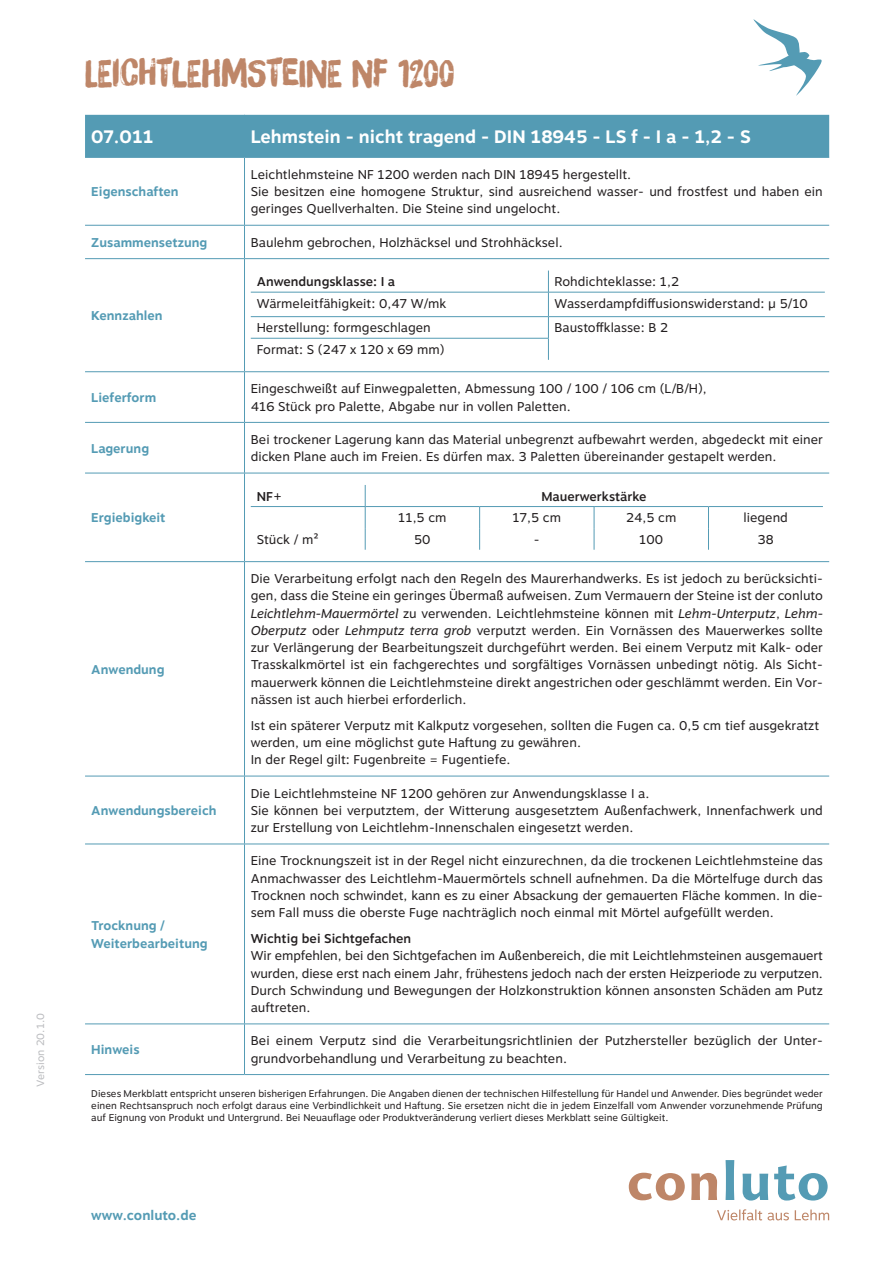
<style>
.page{position:relative;width:893px;height:1263px;background:#fff}
.page>*{position:absolute;margin:0;border:0;box-sizing:border-box;transform-origin:0 0}
.t1{font:37.5px "Brush Up";color:#be8668}
.t2{font:700 18px "Motiva Sans";color:#fff}
.t3{font:700 13.5px "Motiva Sans";color:#549bb4}
.t4{font:12.75px/17.2px "Motiva Sans";color:#231f20}
.t5{font:700 12.75px/18px "Motiva Sans";color:#549bb4}
.t6{font:500 12.75px "Motiva Sans";color:#231f20}
.t7{font:10.5px "Motiva Sans";color:#bcbdc0}
.t8{font:9.75px/11.7px "Motiva Sans";color:#231f20;text-align:justify}
.s1{font-style:italic}
</style>
<div class="page">
<svg style="left:717px;top:1209px;width:112px;height:11px"></svg>
<svg style="left:726px;top:1160px;width:8px;height:40px"></svg>
<svg style="left:742px;top:1174px;width:26px;height:26px"></svg>
<svg style="left:774px;top:1165px;width:54px;height:35px"></svg>
<svg style="left:629px;top:1173px;width:56px;height:27px"></svg>
<svg style="left:691px;top:1173px;width:26px;height:27px"></svg>
<svg style="left:753px;top:19px;width:69px;height:77px"></svg>
<div style="left:85px;top:115px;width:744px;height:42px;background:#549bb4"></div>
<hr style="left:244px;top:115px;width:1px;height:42px;background:#549bb4">
<hr style="left:85px;top:157px;width:159px;height:1px;background:#549bb4">
<hr style="left:244px;top:157px;width:585px;height:1px;background:#549bb4">
<hr style="left:244px;top:158px;width:1px;height:67px;background:#549bb4">
<hr style="left:85px;top:225px;width:159px;height:1px;background:#549bb4">
<hr style="left:244px;top:225px;width:585px;height:1px;background:#549bb4">
<hr style="left:244px;top:226px;width:1px;height:32px;background:#549bb4">
<hr style="left:85px;top:258px;width:159px;height:1px;background:#549bb4">
<hr style="left:244px;top:258px;width:585px;height:1px;background:#549bb4">
<hr style="left:244px;top:259px;width:1px;height:112px;background:#549bb4">
<hr style="left:85px;top:371px;width:159px;height:1px;background:#549bb4">
<hr style="left:244px;top:371px;width:585px;height:1px;background:#549bb4">
<hr style="left:244px;top:372px;width:1px;height:50px;background:#549bb4">
<hr style="left:85px;top:422px;width:159px;height:1px;background:#549bb4">
<hr style="left:244px;top:422px;width:585px;height:1px;background:#549bb4">
<hr style="left:244px;top:423px;width:1px;height:50px;background:#549bb4">
<hr style="left:85px;top:473px;width:159px;height:1px;background:#549bb4">
<hr style="left:244px;top:473px;width:585px;height:1px;background:#549bb4">
<hr style="left:244px;top:473px;width:1px;height:88px;background:#549bb4">
<hr style="left:85px;top:561px;width:159px;height:1px;background:#549bb4">
<hr style="left:244px;top:561px;width:585px;height:1px;background:#549bb4">
<hr style="left:244px;top:562px;width:1px;height:214px;background:#549bb4">
<hr style="left:85px;top:776px;width:159px;height:1px;background:#549bb4">
<hr style="left:244px;top:776px;width:585px;height:1px;background:#549bb4">
<hr style="left:244px;top:776px;width:1px;height:67px;background:#549bb4">
<hr style="left:85px;top:843px;width:159px;height:1px;background:#549bb4">
<hr style="left:244px;top:843px;width:585px;height:1px;background:#549bb4">
<hr style="left:244px;top:844px;width:1px;height:179px;background:#549bb4">
<hr style="left:85px;top:1023px;width:159px;height:1px;background:#549bb4">
<hr style="left:244px;top:1023px;width:585px;height:1px;background:#549bb4">
<hr style="left:244px;top:1024px;width:1px;height:50px;background:#549bb4">
<hr style="left:85px;top:1074px;width:159px;height:1px;background:#549bb4">
<hr style="left:244px;top:1074px;width:585px;height:1px;background:#549bb4">
<hr style="left:251px;top:292px;width:297px;height:1px;background:#549bb4">
<hr style="left:548px;top:292px;width:277px;height:1px;background:#549bb4">
<hr style="left:251px;top:316px;width:297px;height:1px;background:#549bb4">
<hr style="left:548px;top:316px;width:277px;height:1px;background:#549bb4">
<hr style="left:251px;top:338px;width:298px;height:1px;background:#549bb4">
<svg style="left:548px;top:271px;width:1px;height:89px"></svg>
<hr style="left:251px;top:506px;width:114px;height:1px;background:#549bb4">
<hr style="left:365px;top:506px;width:115px;height:1px;background:#549bb4">
<hr style="left:480px;top:506px;width:114px;height:1px;background:#549bb4">
<hr style="left:594px;top:506px;width:114px;height:1px;background:#549bb4">
<hr style="left:708px;top:506px;width:115px;height:1px;background:#549bb4">
<svg style="left:479px;top:507px;width:1px;height:43px"></svg>
<svg style="left:594px;top:507px;width:1px;height:43px"></svg>
<svg style="left:708px;top:507px;width:1px;height:43px"></svg>
<svg style="left:365px;top:485px;width:1px;height:65px"></svg>
<p class="t7" style="left:33px;top:1086px;width:75px;rotate:-90deg">Version 20.1.0</p>
<h1 class="t1" style="left:85px;top:50px;width:371px">LEICHTLEHMSTEINE NF 1200</h1>
<h2 class="t2" style="left:91px;top:123px;width:64px">07.011</h2>
<h2 class="t2" style="left:251px;top:123px;width:501px">Lehmstein - nicht tragend - DIN 18945 - LS f - I a - 1,2 - S</h2>
<p class="t5" style="left:91px;top:183px;width:89px">Eigenschaften</p>
<p class="t4" style="left:251px;top:166px;width:574px">Leichtlehmsteine NF 1200 werden nach DIN 18945 hergestellt.<br>Sie besitzen eine homogene Struktur, sind ausreichend wasser- und frostfest und haben ein geringes Quellverhalten. Die Steine sind ungelocht.</p>
<p class="t5" style="left:91px;top:233px;width:118px">Zusammensetzung</p>
<p class="t4" style="left:251px;top:234px;width:313px">Baulehm gebrochen, Holzhäcksel und Strohhäcksel.</p>
<p class="t5" style="left:91px;top:307px;width:73px">Kennzahlen</p>
<p class="t6" style="left:257px;top:272px;width:140px">Anwendungsklasse: I a</p>
<p class="t4" style="left:554px;top:273px;width:126px">Rohdichteklasse: 1,2</p>
<p class="t4" style="left:257px;top:295px;width:191px">Wärmeleitfähigkeit: 0,47 W/mk</p>
<p class="t4" style="left:554px;top:295px;width:255px">Wasserdampfdiffusionswiderstand: μ 5/10</p>
<p class="t4" style="left:257px;top:319px;width:176px">Herstellung: formgeschlagen</p>
<p class="t4" style="left:554px;top:319px;width:115px">Baustoffklasse: B 2</p>
<p class="t4" style="left:257px;top:341px;width:189px">Format: S (247 x 120 x 69 mm)</p>
<p class="t5" style="left:91px;top:389px;width:67px">Lieferform</p>
<p class="t4" style="left:251px;top:380px;width:458px">Eingeschweißt auf Einwegpaletten, Abmessung 100 / 100 / 106 cm (L/B/H),<br>416 Stück pro Palette, Abgabe nur in vollen Paletten.</p>
<p class="t5" style="left:91px;top:439px;width:59px">Lagerung</p>
<p class="t4" style="left:251px;top:431px;width:574px">Bei trockener Lagerung kann das Material unbegrenzt aufbewahrt werden, abgedeckt mit einer dicken Plane auch im Freien. Es dürfen max. 3 Paletten übereinander gestapelt werden.</p>
<p class="t5" style="left:91px;top:509px;width:76px">Ergiebigkeit</p>
<p class="t5" style="left:91px;top:660px;width:75px">Anwendung</p>
<p class="t5" style="left:91px;top:801px;width:127px">Anwendungsbereich</p>
<p class="t5" style="left:91px;top:916px;width:118px">Trocknung /<br>Weiterbearbeitung</p>
<p class="t6" style="left:257px;top:487px;width:27px">NF+</p>
<p class="t6" style="left:541px;top:487px;width:107px">Mauerwerkstärke</p>
<p class="t4" style="left:398px;top:509px;width:50px">11,5 cm</p>
<p class="t4" style="left:513px;top:509px;width:50px">17,5 cm</p>
<p class="t4" style="left:626px;top:509px;width:52px">24,5 cm</p>
<p class="t4" style="left:743px;top:509px;width:46px">liegend</p>
<p class="t4" style="left:257px;top:531px;width:63px">Stück / m2</p>
<p class="t4" style="left:414px;top:531px;width:18px">50</p>
<p class="t4" style="left:534px;top:531px;width:7px">-</p>
<p class="t4" style="left:639px;top:531px;width:25px">100</p>
<p class="t4" style="left:758px;top:531px;width:17px">38</p>
<p class="t4" style="left:251px;top:570px;width:574px;text-align:justify">Die Verarbeitung erfolgt nach den Regeln des Maurerhandwerks. Es ist jedoch zu berücksichti&shy;gen, dass die Steine ein geringes Übermaß aufweisen. Zum Vermauern der Steine ist der conluto <span class="s1">Leichtlehm-Mauermörtel</span> zu verwenden. Leichtlehmsteine können mit <span class="s1">Lehm-Unterputz</span>, <span class="s1">Lehm-Oberputz</span> oder <span class="s1">Lehmputz terra grob</span> verputzt werden. Ein Vornässen des Mauerwerkes sollte zur Verlängerung der Bearbeitungszeit durchgeführt werden. Bei einem Verputz mit Kalk- oder Trasskalkmörtel ist ein fachgerechtes und sorgfältiges Vornässen unbedingt nötig. Als Sicht&shy;mauerwerk können die Leichtlehmsteine direkt angestrichen oder geschlämmt werden. Ein Vor&shy;nässen ist auch hierbei erforderlich.</p>
<p class="t4" style="left:251px;top:717px;width:570px">Ist ein späterer Verputz mit Kalkputz vorgesehen, sollten die Fugen ca. 0,5 cm tief ausgekratzt werden, um eine möglichst gute Haftung zu gewähren.<br>In der Regel gilt: Fugenbreite = Fugentiefe.</p>
<p class="t4" style="left:251px;top:785px;width:574px">Die Leichtlehmsteine NF 1200 gehören zur Anwendungsklasse I a.<br>Sie können bei verputztem, der Witterung ausgesetztem Außenfachwerk, Innenfachwerk und zur Erstellung von Leichtlehm-Innenschalen eingesetzt werden.</p>
<p class="t4" style="left:251px;top:852px;width:574px;text-align:justify">Eine Trocknungszeit ist in der Regel nicht einzurechnen, da die trockenen Leichtlehmsteine das Anmachwasser des Leichtlehm-Mauermörtels schnell aufnehmen. Da die Mörtelfuge durch das Trocknen noch schwindet, kann es zu einer Absackung der gemauerten Fläche kommen. In die&shy;sem Fall muss die oberste Fuge nachträglich noch einmal mit Mörtel aufgefüllt werden.</p>
<p class="t6" style="left:251px;top:929px;width:162px">Wichtig bei Sichtgefachen</p>
<p class="t4" style="left:251px;top:947px;width:574px;text-align:justify">Wir empfehlen, bei den Sichtgefachen im Außenbereich, die mit Leichtlehmsteinen ausgemauert wurden, diese erst nach einem Jahr, frühestens jedoch nach der ersten Heizperiode zu verputzen.<br>Durch Schwindung und Bewegungen der Holzkonstruktion können ansonsten Schäden am Putz auftreten.</p>
<p class="t5" style="left:91px;top:1041px;width:50px">Hinweis</p>
<p class="t4" style="left:251px;top:1032px;width:574px">Bei einem Verputz sind die Verarbeitungsrichtlinien der Putzhersteller bezüglich der Unter&shy;grundvorbehandlung und Verarbeitung zu beachten.</p>
<p class="t8" style="left:91px;top:1088px;width:733px">Dieses Merkblatt entspricht unseren bisherigen Erfahrungen. Die Angaben dienen der technischen Hilfestellung für Handel und Anwender. Dies begründet weder einen Rechtsanspruch noch erfolgt daraus eine Verbindlichkeit und Haftung. Sie ersetzen nicht die in jedem Einzelfall vom Anwender vorzunehmende Prüfung auf Eignung von Produkt und Untergrund. Bei Neuauflage oder Produktveränderung verliert dieses Merkblatt seine Gültigkeit.</p>
<p class="t3" style="left:91px;top:1206px;width:107px">www.conluto.de</p>
</div>
